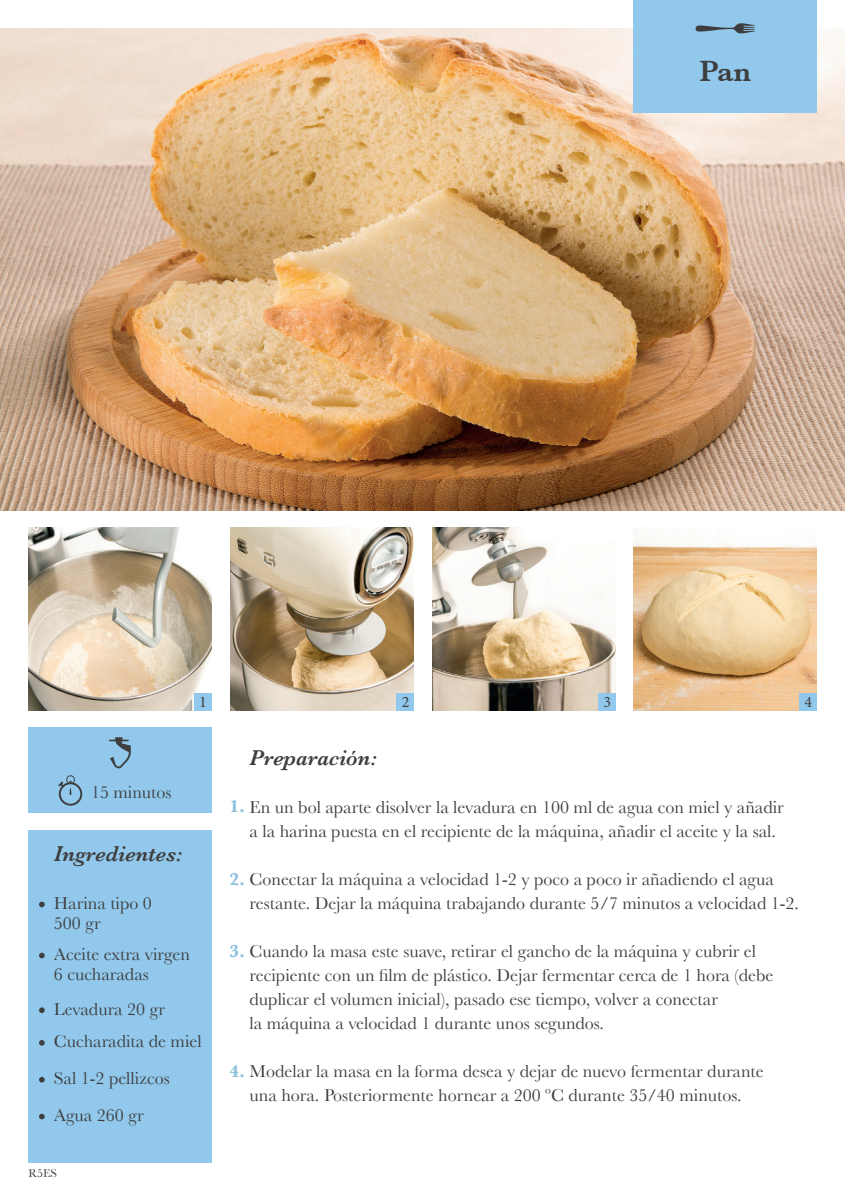
<style>
.page{position:relative;width:845px;height:1191px;background:#fff}
.page>*{position:absolute;margin:0;border:0;box-sizing:border-box;transform-origin:0 0}
.t1{font:600 30px "Baskerville";color:#3e3e3f}
.t2{font:italic 600 22px "Baskerville";color:#3e3e3f}
.t3{font:18px/20px "Baskerville";color:#3e3e3f}
.t4{font:16px "Minion Pro";color:#3e3e3f}
.t5{font:12px "Baskerville";color:#3e3e3f}
.s1{font-weight:700;color:#8ec2de}
</style>
<div class="page">
<img style="left:28px;top:527px;width:183px;height:183px">
<img style="left:0;top:28px;width:845px;height:482px">
<img style="left:231px;top:527px;width:183px;height:183px">
<img style="left:432px;top:527px;width:183px;height:183px">
<img style="left:633px;top:538px;width:183px;height:172px">
<div style="left:194px;top:693px;width:17px;height:17px;background:#91c8eb"></div>
<div style="left:397px;top:693px;width:17px;height:17px;background:#91c8eb"></div>
<div style="left:598px;top:693px;width:17px;height:17px;background:#91c8eb"></div>
<div style="left:799px;top:693px;width:17px;height:17px;background:#91c8eb"></div>
<div style="left:28px;top:829px;width:183px;height:333px;background:#91c8eb"></div>
<div style="left:634px;top:0;width:183px;height:112px;background:#91c8eb"></div>
<div style="left:28px;top:727px;width:183px;height:85px;background:#91c8eb"></div>
<svg style="left:695px;top:23px;width:60px;height:10px"></svg>
<svg style="left:39px;top:952px;width:6px;height:6px"></svg>
<svg style="left:39px;top:901px;width:6px;height:6px"></svg>
<svg style="left:58px;top:775px;width:24px;height:30px"></svg>
<svg style="left:39px;top:1007px;width:6px;height:6px"></svg>
<svg style="left:39px;top:1040px;width:6px;height:5px"></svg>
<svg style="left:39px;top:1076px;width:6px;height:6px"></svg>
<svg style="left:39px;top:1113px;width:6px;height:6px"></svg>
<svg style="left:109px;top:737px;width:22px;height:31px"></svg>
<h1 class="t1" style="left:699px;top:53px;width:53px">Pan</h1>
<p class="t4" style="left:199px;top:691px;width:9px">1</p>
<p class="t4" style="left:402px;top:691px;width:9px">2</p>
<p class="t4" style="left:603px;top:691px;width:9px">3</p>
<p class="t4" style="left:804px;top:691px;width:9px">4</p>
<p class="t3" style="left:91px;top:782px;width:82px">15 minutos</p>
<p class="t2" style="left:54px;top:841px;width:130px">Ingredientes:</p>
<p class="t3" style="left:54px;top:893px;width:100px">Harina tipo 0<br>500 gr</p>
<p class="t3" style="left:54px;top:943px;width:137px">Aceite extra virgen<br>6 cucharadas</p>
<p class="t3" style="left:54px;top:998px;width:113px">Levadura 20 gr</p>
<p class="t3" style="left:54px;top:1022px;width:149px;line-height:36.8px">Cucharadita de miel<br>Sal 1-2 pellizcos<br>Agua 260 gr</p>
<p class="t5" style="left:28px;top:1166px;width:30px">R5ES</p>
<p class="t2" style="left:249px;top:745px;width:129px">Preparación:</p>
<p class="t3" style="left:229px;top:797px;width:556px"><span class="s1">1.</span> En un bol aparte disolver la levadura en 100 ml de agua con miel y añadir</p>
<p class="t3" style="left:249px;top:821px;width:528px">a la harina puesta en el recipiente de la máquina, añadir el aceite y la sal.</p>
<p class="t3" style="left:229px;top:869px;width:546px"><span class="s1">2.</span> Conectar la máquina a velocidad 1-2 y poco a poco ir añadiendo el agua</p>
<p class="t3" style="left:249px;top:893px;width:551px">restante. Dejar la máquina trabajando durante 5/7 minutos a velocidad 1-2.</p>
<p class="t3" style="left:229px;top:941px;width:528px"><span class="s1">3.</span> Cuando la masa este suave, retirar el gancho de la máquina y cubrir el</p>
<p class="t3" style="left:249px;top:963px;width:525px;line-height:24px">recipiente con un film de plástico. Dejar fermentar cerca de 1 hora (debe duplicar el volumen inicial), pasado ese tiempo, volver a conectar<br>la máquina a velocidad 1 durante unos segundos.</p>
<p class="t3" style="left:229px;top:1061px;width:536px"><span class="s1">4.</span> Modelar la masa en la forma desea y dejar de nuevo fermentar durante</p>
<p class="t3" style="left:249px;top:1085px;width:493px">una hora. Posteriormente hornear a 200 ºC durante 35/40 minutos.</p>
</div>
